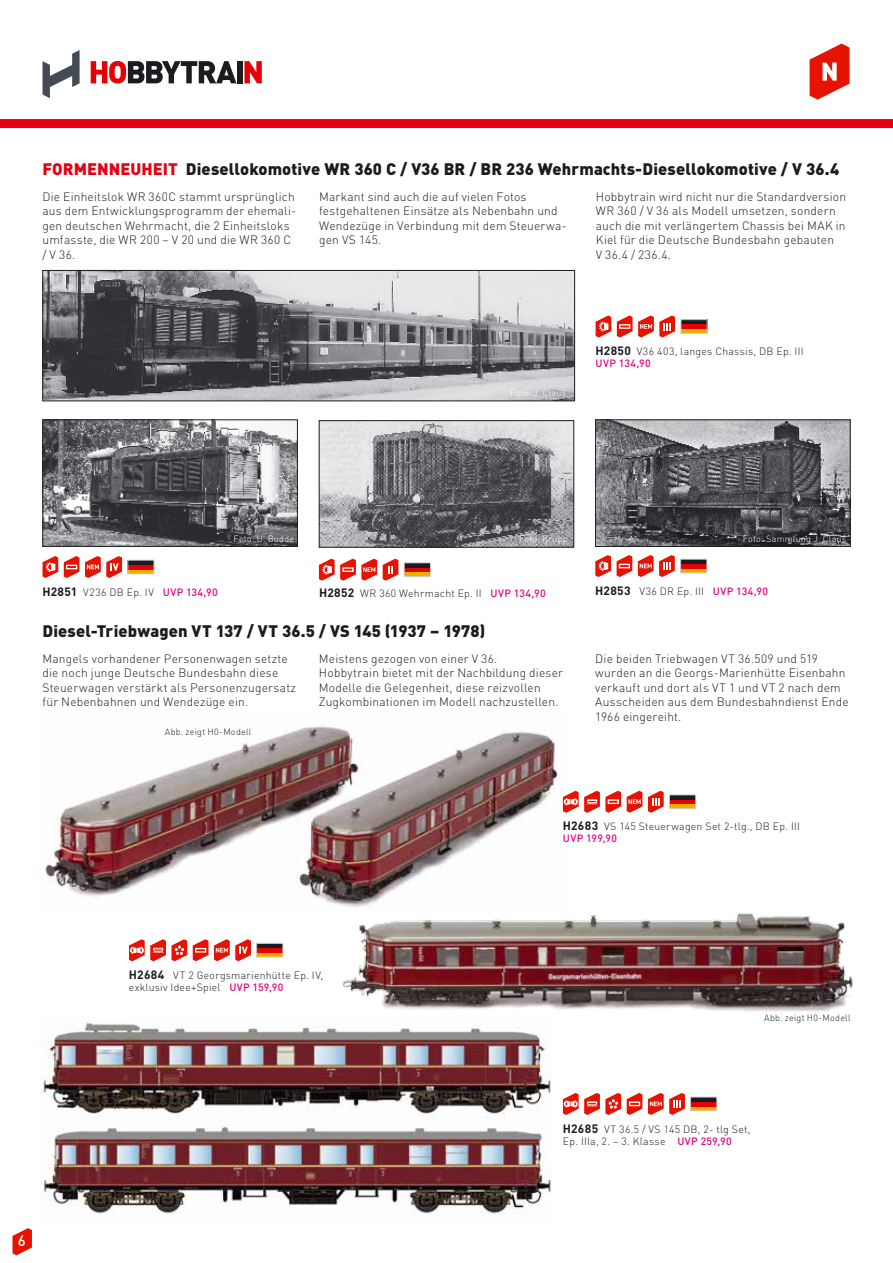
<style>
.page{position:relative;width:893px;height:1263px;background:#fff}
.page>*{position:absolute;margin:0;border:0;box-sizing:border-box;transform-origin:0 0}
.t1{font:900 16.5px "DIN";letter-spacing:.005em;color:#1b1c20}
.t2{font:500 15px "DIN";color:#fff}
.t3{font:300 12px/14.4px "DIN";letter-spacing:.015em;color:#1b1c20}
.t4{font:300 10.5px/12px "DIN";letter-spacing:.02em;color:#1b1c20}
.t5{font:300 10.5px "DIN";letter-spacing:.045em;color:#1b1c20}
.t6{font:300 9px "DIN";letter-spacing:.025em;color:#fff}
.t7{font:300 9px "DIN";letter-spacing:.03em;color:#1b1c20}
.s1{color:#e60012}
.s2{font-weight:700;font-size:12px}
.s3{font-weight:500;color:#e50083}
</style>
<div class="page">
<img style="left:342px;top:913px;width:511px;height:99px">
<img style="left:45px;top:725px;width:525px;height:189px">
<div style="left:0;top:119px;width:893px;height:9px;background:#e60012"></div>
<svg style="left:244px;top:61px;width:18px;height:22px"></svg>
<div style="left:237px;top:61px;width:6px;height:22px;background:#1b1c20"></div>
<svg style="left:43px;top:50px;width:37px;height:48px"></svg>
<svg style="left:91px;top:61px;width:146px;height:23px"></svg>
<svg style="left:810px;top:44px;width:40px;height:56px"></svg>
<img style="left:41px;top:1018px;width:510px;height:196px">
<svg style="left:563px;top:791px;width:58px;height:22px"></svg>
<div style="left:608px;top:799px;width:11px;height:5px;border:1px solid #fff"></div>
<svg style="left:627px;top:791px;width:15px;height:22px"></svg>
<svg style="left:648px;top:791px;width:16px;height:22px"></svg>
<div style="left:669px;top:804px;width:27px;height:5px;background:#e9b200"></div>
<div style="left:669px;top:799px;width:27px;height:5px;background:#e60005"></div>
<hr style="left:669px;top:795px;width:27px;height:4px;background:#1b1c20">
<div style="left:669px;top:795px;width:27px;height:14px;border:1px solid #ced0d2"></div>
<svg style="left:129px;top:939px;width:58px;height:22px"></svg>
<svg style="left:193px;top:939px;width:15px;height:22px"></svg>
<div style="left:195px;top:948px;width:11px;height:4px;border:1px solid #fff"></div>
<svg style="left:214px;top:939px;width:37px;height:22px"></svg>
<hr style="left:257px;top:953px;width:26px;height:4px;background:#e9b200">
<div style="left:257px;top:948px;width:26px;height:5px;background:#e60005"></div>
<div style="left:257px;top:943px;width:26px;height:5px;background:#1b1c20"></div>
<div style="left:256px;top:943px;width:27px;height:14px;border:1px solid #ced0d2"></div>
<svg style="left:563px;top:1093px;width:58px;height:22px"></svg>
<svg style="left:627px;top:1093px;width:15px;height:22px"></svg>
<div style="left:629px;top:1101px;width:11px;height:5px;border:1px solid #fff"></div>
<svg style="left:648px;top:1093px;width:37px;height:22px"></svg>
<div style="left:690px;top:1106px;width:27px;height:5px;background:#e9b200"></div>
<hr style="left:690px;top:1102px;width:27px;height:4px;background:#e60005">
<div style="left:690px;top:1097px;width:27px;height:5px;background:#1b1c20"></div>
<svg style="left:13px;top:1228px;width:19px;height:27px"></svg>
<img style="left:45px;top:272px;width:528px;height:127px">
<div style="left:43px;top:270px;width:532px;height:131px;border:1px solid #1b1c20"></div>
<img style="left:321px;top:422px;width:251px;height:123px">
<div style="left:319px;top:420px;width:255px;height:127px;border:1px solid #1b1c20"></div>
<img style="left:45px;top:422px;width:251px;height:123px">
<div style="left:43px;top:420px;width:255px;height:127px;border:1px solid #1b1c20"></div>
<img style="left:597px;top:422px;width:251px;height:123px">
<div style="left:595px;top:420px;width:255px;height:127px;border:1px solid #1b1c20"></div>
<svg style="left:617px;top:555px;width:15px;height:22px"></svg>
<div style="left:619px;top:564px;width:11px;height:4px;border:1px solid #fff"></div>
<svg style="left:638px;top:555px;width:37px;height:22px"></svg>
<svg style="left:595px;top:555px;width:16px;height:22px"></svg>
<div style="left:681px;top:568px;width:26px;height:5px;background:#e9b200"></div>
<hr style="left:681px;top:564px;width:26px;height:4px;background:#e60005">
<div style="left:681px;top:559px;width:26px;height:5px;background:#1b1c20"></div>
<div style="left:680px;top:559px;width:27px;height:14px;border:1px solid #ced0d2"></div>
<svg style="left:617px;top:315px;width:58px;height:22px"></svg>
<svg style="left:596px;top:315px;width:15px;height:22px"></svg>
<hr style="left:681px;top:329px;width:26px;height:4px;background:#e9b200">
<div style="left:681px;top:324px;width:26px;height:5px;background:#e60005"></div>
<hr style="left:681px;top:320px;width:26px;height:4px;background:#1b1c20">
<div style="left:681px;top:319px;width:26px;height:15px;border:1px solid #ced0d2"></div>
<svg style="left:64px;top:556px;width:58px;height:22px"></svg>
<svg style="left:43px;top:556px;width:15px;height:22px"></svg>
<div style="left:128px;top:569px;width:26px;height:5px;background:#e9b200"></div>
<hr style="left:128px;top:565px;width:26px;height:4px;background:#e60005">
<div style="left:128px;top:560px;width:26px;height:5px;background:#1b1c20"></div>
<svg style="left:383px;top:559px;width:15px;height:22px"></svg>
<svg style="left:319px;top:559px;width:58px;height:22px"></svg>
<div style="left:404px;top:572px;width:26px;height:5px;background:#e9b200"></div>
<div style="left:404px;top:567px;width:26px;height:5px;background:#e60005"></div>
<hr style="left:404px;top:563px;width:26px;height:4px;background:#1b1c20">
<div style="left:404px;top:563px;width:27px;height:14px;border:1px solid #ced0d2"></div>
<h1 class="t1" style="left:43px;top:158px;width:798px"><span class="s1">FORMENNEUHEIT</span> Diesellokomotive WR 360 C / V36 BR / BR 236 Wehrmachts-Diesellokomotive / V 36.4</h1>
<p class="t3" style="left:43px;top:189px;width:255px">Die Einheitslok WR 360C stammt ursprünglich aus dem Entwicklungsprogramm der ehemali&shy;gen deutschen Wehrmacht, die 2 Einheitsloks umfasste, die WR 200 – V 20 und die WR 360 C / V 36.</p>
<p class="t3" style="left:319px;top:189px;width:249px">Markant sind auch die auf vielen Fotos festgehaltenen Einsätze als Nebenbahn und Wendezüge in Verbindung mit dem Steuerwa&shy;gen VS 145.</p>
<p class="t3" style="left:596px;top:189px;width:252px">Hobbytrain wird nicht nur die Standardversion WR 360 / V 36 als Modell umsetzen, sondern auch die mit verlängertem Chassis bei MAK in Kiel für die Deutsche Bundesbahn gebauten<br>V 36.4 / 236.4.</p>
<p class="t6" style="left:510px;top:387px;width:58px">Foto: J. Claus</p>
<p class="t4" style="left:596px;top:345px;width:209px"><span class="s2">H2850</span> V36 403, langes Chassis, DB Ep. III<br><span class="s3">UVP 134,90</span></p>
<p class="t6" style="left:234px;top:533px;width:62px">Foto: U. Budde</p>
<p class="t6" style="left:519px;top:533px;width:50px">Foto: Krupp</p>
<p class="t6" style="left:743px;top:533px;width:105px">Foto: Sammlung J. Claus</p>
<p class="t5" style="left:43px;top:585px;width:177px"><span class="s2">H2851</span> V236 DB Ep. IV <span class="s3">UVP 134,90</span></p>
<p class="t4" style="left:319px;top:587px;width:228px"><span class="s2">H2852</span> WR 360 Wehrmacht Ep. II <span class="s3">UVP 134,90</span></p>
<p class="t4" style="left:595px;top:585px;width:174px"><span class="s2">H2853</span> V36 DR Ep. III <span class="s3">UVP 134,90</span></p>
<h1 class="t1" style="left:43px;top:620px;width:444px">Diesel-Triebwagen VT 137 / VT 36.5 / VS 145 (1937 – 1978)</h1>
<p class="t3" style="left:43px;top:651px;width:255px">Mangels vorhandener Personenwagen setzte die noch junge Deutsche Bundesbahn diese Steuerwagen verstärkt als Personenzugersatz für Nebenbahnen und Wendezüge ein.</p>
<p class="t3" style="left:319px;top:651px;width:246px">Meistens gezogen von einer V 36.<br>Hobbytrain bietet mit der Nachbildung dieser Modelle die Gelegenheit, diese reizvollen Zugkombinationen im Modell nachzustellen.</p>
<p class="t3" style="left:595px;top:651px;width:255px">Die beiden Triebwagen VT 36.509 und 519 wurden an die Georgs-Marienhütte Eisenbahn verkauft und dort als VT 1 und VT 2 nach dem Ausscheiden aus dem Bundesbahndienst Ende 1966 eingereiht.</p>
<p class="t7" style="left:165px;top:726px;width:88px">Abb. zeigt H0-Modell</p>
<p class="t4" style="left:563px;top:820px;width:239px"><span class="s2">H2683</span> VS 145 Steuerwagen Set 2-tlg., DB Ep. III<br><span class="s3">UVP 199,90</span></p>
<p class="t2" style="left:18px;top:1231px;width:9px">6</p>
<p class="t4" style="left:129px;top:969px;width:196px"><span class="s2">H2684</span> VT 2 Georgsmarienhütte Ep. IV, exklusiv Idee+Spiel <span class="s3">UVP 159,90</span></p>
<p class="t7" style="left:764px;top:1012px;width:88px">Abb. zeigt H0-Modell</p>
<p class="t4" style="left:563px;top:1123px;width:189px"><span class="s2">H2685</span> VT 36.5 / VS 145 DB, 2- tlg Set,<br>Ep. IIIa, 2. – 3. Klasse <span class="s3">UVP 259,90</span></p>
</div>
